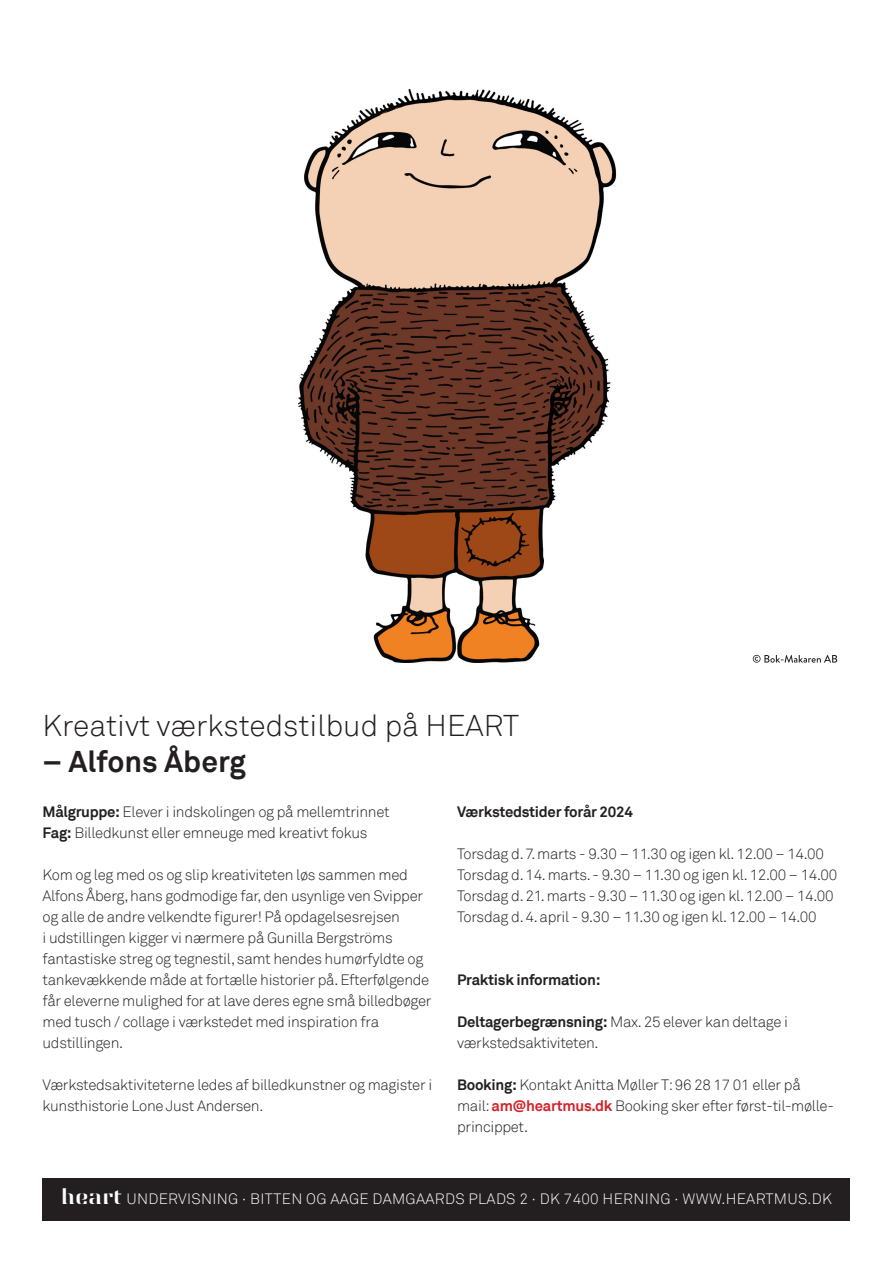
<style>
.page{position:relative;width:893px;height:1263px;background:#fff}
.page>*{position:absolute;margin:0;border:0;box-sizing:border-box;transform-origin:0 0}
.t1{font:300 30px "Akkurat";color:#231f20}
.t2{font:700 30px "Akkurat";color:#231f20}
.Brød{font:300 15px/21px "Akkurat";letter-spacing:-.02em;color:#231f20}
.t3{font:300 15px "Akkurat";letter-spacing:.02em;color:#fff}
.BrødOver{font:700 15px "Akkurat";letter-spacing:-.02em;color:#231f20}
.s1{font-weight:700}
.s2{font-weight:700;color:#d1232a}
.s3{font-family:"Heart";font-weight:400;font-size:21px}
</style>
<div class="page">
<div style="left:43px;top:1178px;width:807px;height:42px;background:#231f20"></div>
<img style="left:298px;top:89px;width:319px;height:574px">
<svg style="left:753px;top:655px;width:84px;height:8px"></svg>
<p class="t1" style="left:43px;top:708px;width:478px">Kreativt værkstedstilbud på HEART</p>
<p class="t2" style="left:43px;top:743px;width:205px">– Alfons Åberg</p>
<p class="Brød" style="left:43px;top:802px;width:349px"><span class="s1">Målgruppe:</span> Elever i indskolingen og på mellemtrinnet</p>
<p class="Brød" style="left:43px;top:823px;width:327px"><span class="s1">Fag:</span> Billedkunst eller emneuge med kreativt fokus</p>
<p class="Brød" style="left:43px;top:865px;width:391px">Kom og leg med os og slip kreativiteten løs sammen med Alfons Åberg, hans godmodige far, den usynlige ven Svipper og alle de andre velkendte figurer! På opdagelsesrejsen<br>i udstillingen kigger vi nærmere på Gunilla Bergströms fantastiske streg og tegnestil, samt hendes humørfyldte og tankevækkende måde at fortælle historier på. Efterfølgende får eleverne mulighed for at lave deres egne små billedbøger med tusch / collage i værkstedet med inspiration fra udstillingen.</p>
<p class="Brød" style="left:43px;top:1075px;width:391px">Værkstedsaktiviteterne ledes af billedkunstner og magister i kunsthistorie Lone Just Andersen.</p>
<p class="BrødOver" style="left:457px;top:802px;width:177px">Værkstedstider forår 2024</p>
<p class="Brød" style="left:457px;top:844px;width:368px">Torsdag d. 7. marts - 9.30 – 11.30 og igen kl. 12.00 – 14.00</p>
<p class="Brød" style="left:457px;top:865px;width:382px">Torsdag d. 14. marts. - 9.30 – 11.30 og igen kl. 12.00 – 14.00</p>
<p class="Brød" style="left:457px;top:886px;width:378px">Torsdag d. 21. marts - 9.30 – 11.30 og igen kl. 12.00 – 14.00</p>
<p class="Brød" style="left:457px;top:907px;width:361px">Torsdag d. 4. april - 9.30 – 11.30 og igen kl. 12.00 – 14.00</p>
<p class="BrødOver" style="left:457px;top:970px;width:145px">Praktisk information:</p>
<p class="Brød" style="left:457px;top:1012px;width:332px"><span class="s1">Deltagerbegrænsning:</span> Max. 25 elever kan deltage i værkstedsaktiviteten.</p>
<p class="Brød" style="left:457px;top:1075px;width:378px"><span class="s1">Booking:</span> Kontakt Anitta Møller T: 96 28 17 01 eller på mail: <span class="s2">am@heartmus.dk</span> Booking sker efter først-til-mølle&shy;princippet.</p>
<p class="t3" style="left:61px;top:1190px;width:772px"><span class="s3">heart</span> UNDERVISNING · BITTEN OG AAGE DAMGAARDS PLADS 2 · DK 7400 HERNING · WWW.HEARTMUS.DK</p>
</div>
